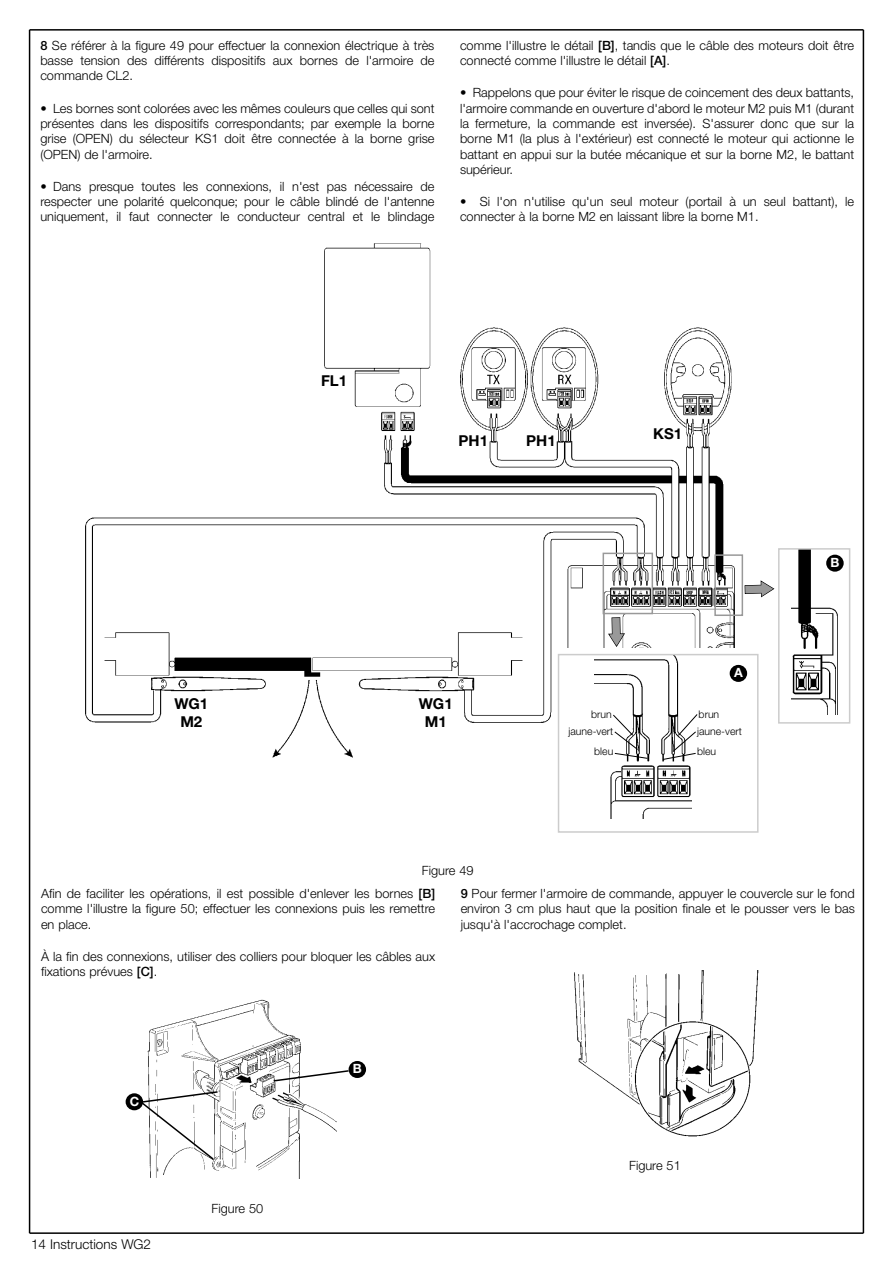
<style>
.page{position:relative;width:893px;height:1263px;background:#fff}
.page>*{position:absolute;margin:0;border:0;box-sizing:border-box;transform-origin:0 0}
.t1{font:700 15px/18px "Helvetica Neue";color:#000;text-align:center}
.t2{font:300 13.5px "Helvetica Neue";color:#000}
.t3{font:300 12.75px/15.3px "Helvetica Neue";color:#000;text-align:justify}
.t4{font:700 12.75px "Helvetica Neue";color:#fff}
.t5{font:300 10.5px/17.4px "Helvetica Neue";color:#000;text-align:right}
.s1{font-weight:500}
</style>
<div class="page">
<hr style="left:29px;top:30px;width:1px;height:1203px;background:#000">
<hr style="left:30px;top:1232px;width:833px;height:2px;background:#000">
<hr style="left:862px;top:30px;width:2px;height:1203px;background:#000">
<hr style="left:30px;top:29px;width:833px;height:2px;background:#000">
<img style="left:85px;top:243px;width:650px;height:515px">
<div style="left:170px;top:697px;width:43px;height:41px;background:#fff"></div>
<div style="left:414px;top:697px;width:43px;height:40px;background:#fff"></div>
<img style="left:147px;top:999px;width:189px;height:180px">
<div style="left:126px;top:1093px;width:17px;height:17px;background:#000;border-radius:50%"></div>
<svg style="left:140px;top:1090px;width:79px;height:71px"></svg>
<div style="left:348px;top:1061px;width:18px;height:17px;background:#000;border-radius:50%"></div>
<svg style="left:272px;top:1069px;width:78px;height:14px"></svg>
<img style="left:574px;top:971px;width:185px;height:166px">
<div style="left:560px;top:649px;width:275px;height:206px;background:#fff"></div>
<img style="left:791px;top:551px;width:51px;height:163px">
<div style="left:778px;top:548px;width:72px;height:176px;border:2px solid #ccc"></div>
<img style="left:594px;top:657px;width:97px;height:162px">
<div style="left:557px;top:654px;width:201px;height:179px;border:2px solid #ccc"></div>
<svg style="left:612px;top:714px;width:36px;height:45px"></svg>
<svg style="left:662px;top:713px;width:36px;height:47px"></svg>
<svg style="left:601px;top:552px;width:173px;height:95px"></svg>
<div style="left:729px;top:665px;width:18px;height:17px;background:#000;border-radius:50%"></div>
<div style="left:826px;top:555px;width:17px;height:17px;background:#000;border-radius:50%"></div>
<p class="t3" style="left:40px;top:39px;width:395px"><span class="s1">8</span> Se référer à la figure 49 pour effectuer la connexion électrique à très basse tension des différents dispositifs aux bornes de l'armoire de commande CL2.</p>
<p class="t3" style="left:40px;top:102px;width:395px">• Les bornes sont colorées avec les mêmes couleurs que celles qui sont présentes dans les dispositifs correspondants; par exemple la borne grise (OPEN) du sélecteur KS1 doit être connectée à la borne grise (OPEN) de l'armoire.</p>
<p class="t3" style="left:40px;top:180px;width:395px">• Dans presque toutes les connexions, il n'est pas nécessaire de respecter une polarité quelconque; pour le câble blindé de l'antenne uniquement, il faut connecter le conducteur central et le blindage</p>
<p class="t3" style="left:460px;top:39px;width:395px">comme l'illustre le détail <span class="s1">[B]</span>, tandis que le câble des moteurs doit être connecté comme l'illustre le détail <span class="s1">[A]</span>.</p>
<p class="t3" style="left:460px;top:86px;width:395px">• Rappelons que pour éviter le risque de coincement des deux battants, l'armoire commande en ouverture d'abord le moteur M2 puis M1 (durant la fermeture, la commande est inversée). S'assurer donc que sur la borne M1 (la plus à l'extérieur) est connecté le moteur qui actionne le battant en appui sur la butée mécanique et sur la borne M2, le battant supérieur.</p>
<p class="t3" style="left:460px;top:195px;width:395px">• Si l'on n'utilise qu'un seul moteur (portail à un seul battant), le connecter à la borne M2 en laissant libre la borne M1.</p>
<p class="t1" style="left:321px;top:373px;width:28px">FL1</p>
<p class="t1" style="left:458px;top:433px;width:31px">PH1</p>
<p class="t1" style="left:526px;top:433px;width:31px">PH1</p>
<p class="t1" style="left:653px;top:426px;width:30px">KS1</p>
<p class="t1" style="left:174px;top:696px;width:35px">WG1<br>M2</p>
<p class="t1" style="left:419px;top:696px;width:35px">WG1<br>M1</p>
<p class="t5" style="left:568px;top:706px;width:46px">brun jaune-vert</p>
<p class="t5" style="left:594px;top:744px;width:21px">bleu</p>
<p class="t4" style="left:734px;top:668px;width:10px">A</p>
<p class="t5" style="left:697px;top:706px;width:46px;text-align:left">brun jaune-vert</p>
<p class="t5" style="left:697px;top:744px;width:21px">bleu</p>
<p class="t4" style="left:830px;top:558px;width:10px">B</p>
<p class="t3" style="left:422px;top:864px;width:53px">Figure 49</p>
<p class="t3" style="left:41px;top:887px;width:395px">Afin de faciliter les opérations, il est possible d'enlever les bornes <span class="s1">[B] </span>comme l'illustre la figure 50; effectuer les connexions puis les remettre en place.</p>
<p class="t3" style="left:41px;top:950px;width:395px">À la fin des connexions, utiliser des colliers pour bloquer les câbles aux fixations prévues <span class="s1">[C]</span>.</p>
<p class="t3" style="left:460px;top:887px;width:395px"><span class="s1">9</span> Pour fermer l'armoire de commande, appuyer le couvercle sur le fond environ 3 cm plus haut que la position finale et le pousser vers le bas jusqu'à l'accrochage complet.</p>
<p class="t4" style="left:130px;top:1097px;width:11px">C</p>
<p class="t2" style="left:31px;top:1239px;width:121px">14 Instructions WG2</p>
<p class="t3" style="left:211px;top:1202px;width:53px">Figure 50</p>
<p class="t4" style="left:353px;top:1064px;width:10px">B</p>
<p class="t3" style="left:629px;top:1159px;width:53px">Figure 51</p>
</div>
